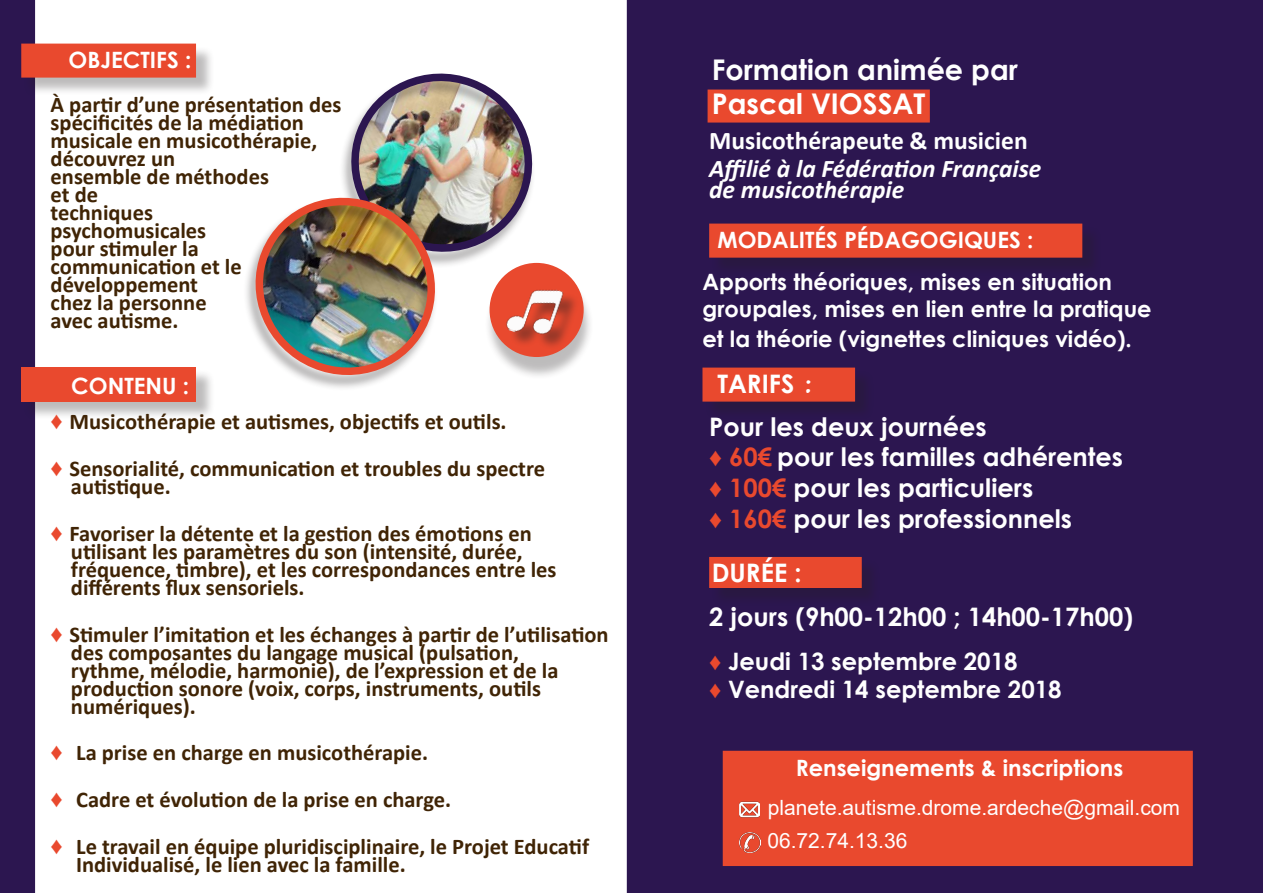
<style>
.page{position:relative;width:1263px;height:893px;background:#fff}
.page>*{position:absolute;margin:0;border:0;box-sizing:border-box;transform-origin:0 0}
.t1{font:700 28.5px "Century Gothic";color:#fff}
.t2{font:700 25.5px/30.6px "Century Gothic";color:#fff}
.t3{font:italic 700 25.5px/28.5px "Calibri";color:#fff}
.t4{font:700 24px/28.8px "Century Gothic";color:#fff}
.t5{font:700 22.5px/18px "Calibri";color:#402405}
.t6{font:700 22.5px/27px "Century Gothic";color:#fff}
.t7{font:21px "Arial";color:#fff}
.s1{font-family:"Arial";font-weight:400;font-size:24px;color:#e9492e}
.s2{font-style:normal}
.s3{font-family:"Segoe Script"}
.s4{color:#e9492e}
.s5{font-family:"Arial";font-weight:400;color:#e9492e}
</style>
<div class="page">
<div style="left:627px;top:0;width:636px;height:893px;background:#2c1650"></div>
<div style="left:707px;top:90px;width:223px;height:33px;background:#e9492e"></div>
<div style="left:705px;top:370px;width:169px;height:50px;background:#2a1747"></div>
<div style="left:702px;top:368px;width:153px;height:34px;background:#e9492e;border:2px solid #e9492e"></div>
<div style="left:0;top:0;width:35px;height:893px;background:#2c1650"></div>
<div style="left:24px;top:46px;width:191px;height:394px;background:#231f20;opacity:.3"></div>
<svg style="left:21px;top:44px;width:175px;height:380px"></svg>
<div style="left:24px;top:369px;width:191px;height:51px;background:#231f20;opacity:.3"></div>
<div style="left:21px;top:367px;width:175px;height:34px;background:#e9492e"></div>
<div style="left:711px;top:226px;width:390px;height:50px;background:#2a1746"></div>
<div style="left:709px;top:224px;width:373px;height:34px;background:#e9492e"></div>
<div style="left:711px;top:559px;width:169px;height:48px;background:#2a1748"></div>
<div style="left:709px;top:557px;width:153px;height:31px;background:#e9492e"></div>
<div style="left:723px;top:751px;width:470px;height:115px;background:#e9492e"></div>
<img style="left:739px;top:801px;width:21px;height:17px">
<img style="left:740px;top:832px;width:20px;height:21px">
<div style="left:243px;top:198px;width:196px;height:194px;background:#231f20;opacity:.4"></div>
<img style="left:243px;top:73px;width:306px;height:310px">
<div style="left:484px;top:269px;width:110px;height:110px;background:#231f20;opacity:.3"></div>
<div style="left:489px;top:263px;width:95px;height:94px;background:#e9492e;border-radius:50%"></div>
<div style="left:509px;top:292px;width:70px;height:57px;background:#231f20;opacity:.4"></div>
<img style="left:503px;top:289px;width:63px;height:55px">
<p class="t6" style="left:68px;top:45px;width:124px">OBJECTIFS :</p>
<p class="t5" style="left:51px;top:96px;width:292px">À partir d’une présentation des spécificités de la médiation musicale en musicothérapie, découvrez un<br>ensemble de méthodes<br>et de<br>techniques<br>psychomusicales<br>pour stimuler la communication et le développement<br>chez la personne<br>avec autisme.</p>
<p class="t6" style="left:71px;top:371px;width:119px">CONTENU :</p>
<p class="t5" style="left:51px;top:398px;width:496px;line-height:46.8px"><span class="s1">♦</span> Musicothérapie et autismes, objectifs et outils.<br><span class="s1">♦</span> Sensorialité, communication et troubles du spectre</p>
<p class="t5" style="left:71px;top:477px;width:101px">autistique.</p>
<p class="t5" style="left:71px;top:524px;width:487px;text-indent:-20px"><span class="s1">♦</span> Favoriser la détente et la gestion des émotions en utilisant les paramètres du son (intensité, durée, fréquence, timbre), et les correspondances entre les différents flux sensoriels.</p>
<p class="t5" style="left:71px;top:625px;width:539px;text-indent:-20px"><span class="s1">♦</span> Stimuler l’imitation et les échanges à partir de l’utilisation des composantes du langage musical (pulsation,<br>rythme, mélodie, harmonie), de l’expression et de la production sonore (voix, corps, instruments, outils numériques).</p>
<p class="t5" style="left:51px;top:744px;width:379px"><span class="s1">♦</span> La prise en charge en musicothérapie.</p>
<p class="t5" style="left:51px;top:790px;width:402px"><span class="s1">♦</span> Cadre et évolution de la prise en charge.</p>
<p class="t5" style="left:76px;top:837px;width:515px;text-indent:-25px"><span class="s1">♦</span> Le travail en équipe pluridisciplinaire, le Projet Educatif<br>Individualisé, le lien avec la famille.</p>
<p class="t1" style="left:712px;top:48px;width:308px">Formation animée par</p>
<p class="t1" style="left:712px;top:82px;width:215px">Pascal VIOSSAT</p>
<p class="t3" style="left:709px;top:125px;width:334px"><span class="s2">Musicothérapeute &amp; musicien<br></span>Affilié à la Fédération Française</p>
<p class="t3" style="left:709px;top:175px;width:197px">de musicothérapie</p>
<p class="t6" style="left:717px;top:226px;width:317px">MODALITÉS PÉDAGOGIQUES :</p>
<p class="t6" style="left:702px;top:267px;width:451px">Apports théoriques, mises en situation groupales, mises en lien entre la pratique</p>
<p class="t6" style="left:702px;top:325px;width:431px">et la théorie (vignettes cliniques vidéo).</p>
<p class="t2" style="left:717px;top:368px;width:96px">TARIFS <span class="s3">:</span></p>
<p class="t2" style="left:709px;top:410px;width:415px">Pour les deux journées<br><span class="s4">♦ 60€</span> pour les familles adhérentes <span class="s4">♦ 100€</span> pour les particuliers<br><span class="s4">♦ 160€</span> pour les professionnels</p>
<p class="t2" style="left:712px;top:556px;width:91px">DURÉE :</p>
<p class="t2" style="left:709px;top:601px;width:425px">2 jours (9h00-12h00 ; 14h00-17h00)</p>
<p class="t4" style="left:709px;top:645px;width:354px"><span class="s5">♦</span> Jeudi 13 septembre 2018<br><span class="s5">♦</span> Vendredi 14 septembre 2018</p>
<p class="t6" style="left:796px;top:754px;width:329px">Renseignements &amp; inscriptions</p>
<p class="t7" style="left:768px;top:793px;width:414px">planete.autisme.drome.ardeche@gmail.com</p>
<p class="t7" style="left:767px;top:826px;width:142px">06.72.74.13.36</p>
</div>
